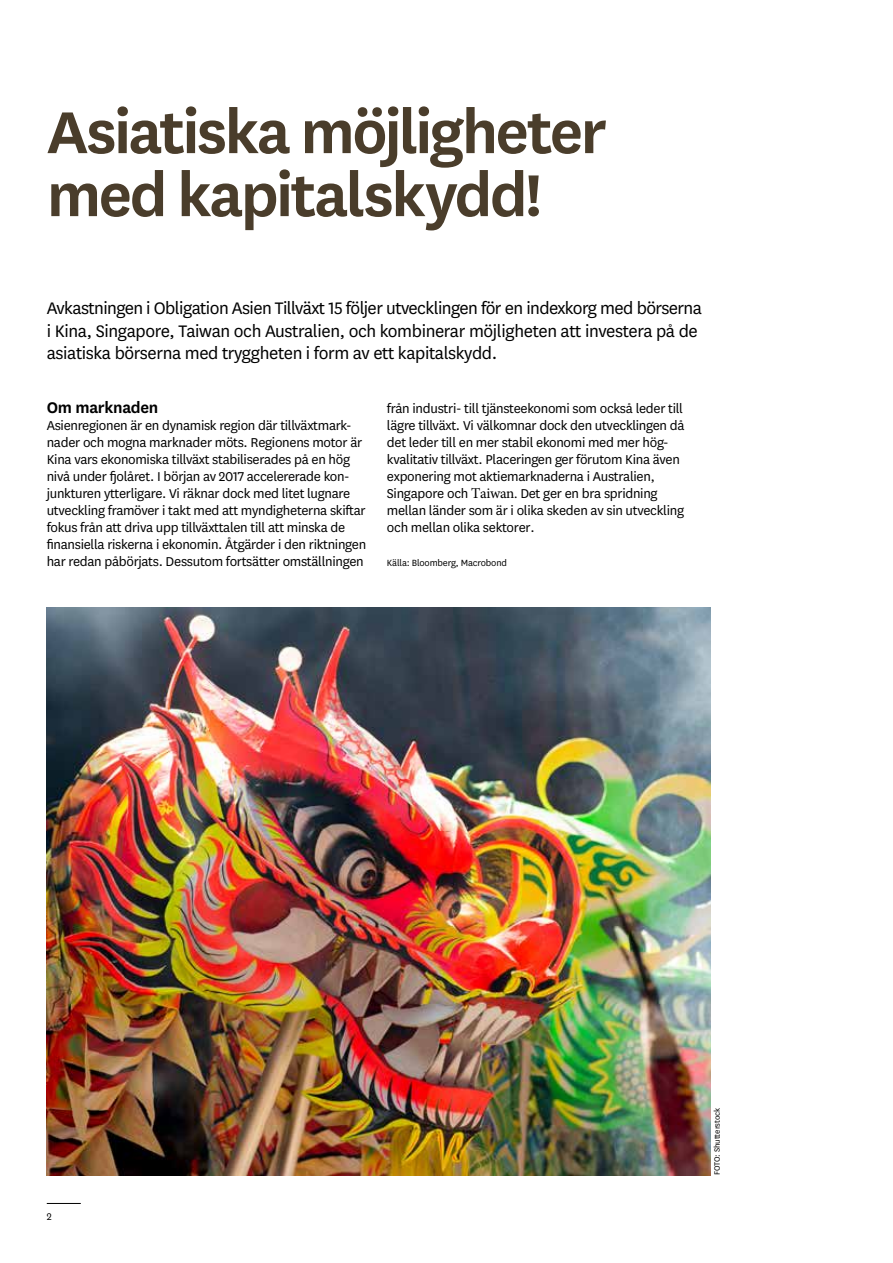
<style>
.page{position:relative;width:893px;height:1263px;background:#fff}
.page>*{position:absolute;margin:0;border:0;box-sizing:border-box;transform-origin:0 0}
.t1{font:600 69px/63px "Skandia Sans";letter-spacing:-.035em;color:#4a3d2b}
.t2{font:19.5px/22.5px "Skandia Sans";letter-spacing:-.02em;color:#000}
.t3{font:600 18px "Skandia Sans";letter-spacing:-.02em;color:#000}
.t4{font:15px/17px "Skandia Sans";letter-spacing:-.02em;color:#000}
.t5{font:11.25px "Skandia Sans";color:#000}
.t6{font:10.5px "Skandia Sans";letter-spacing:-.015em;color:#000}
.t7{font:9px "Skandia Sans";letter-spacing:-.005em;color:#000}
.s1{font-family:"Minion Pro"}
</style>
<div class="page">
<hr style="left:47px;top:1203px;width:34px;height:1px;background:#000">
<img style="left:47px;top:607px;width:663px;height:569px">
<h1 class="t1" style="left:47px;top:96px;width:562px">Asiatiska möjligheter med kapitalskydd!</h1>
<p class="t2" style="left:47px;top:296px;width:657px">Avkastningen i Obligation Asien Tillväxt 15 följer utvecklingen för en indexkorg med börserna i Kina, Singapore, Taiwan och Australien, och kombinerar möjligheten att investera på de asiatiska börserna med tryggheten i form av ett kapitalskydd.</p>
<p class="t3" style="left:47px;top:395px;width:113px">Om marknaden</p>
<p class="t4" style="left:47px;top:416px;width:321px">Asienregionen är en dynamisk region där tillväxtmark&shy;nader och mogna marknader möts. Regionens motor är Kina vars ekonomiska tillväxt stabiliserades på en hög nivå under fjolåret. I början av 2017 accelererade kon&shy;junkturen ytterligare. Vi räknar dock med litet lugnare utveckling framöver i takt med att myndigheterna skiftar fokus från att driva upp tillväxttalen till att minska de finansiella riskerna i ekonomin. Åtgärder i den riktningen har redan påbörjats. Dessutom fortsätter omställningen</p>
<p class="t4" style="left:387px;top:399px;width:299px">från industri- till tjänsteekonomi som också leder till lägre tillväxt. Vi välkomnar dock den utvecklingen då det leder till en mer stabil ekonomi med mer hög&shy;kvalitativ tillväxt. Placeringen ger förutom Kina även exponering mot aktiemarknaderna i Australien, Singapore och <span class="s1">Taiwan.</span> Det ger en bra spridning mellan länder som är i olika skeden av sin utveckling och mellan olika sektorer.</p>
<p class="t6" style="left:387px;top:556px;width:121px">Källa: Bloomberg, Macrobond</p>
<p class="t5" style="left:47px;top:1210px;width:6px">2</p>
<p class="t7" style="left:711px;top:1175px;width:69px;rotate:-90deg">FOTO: Shutterstock</p>
</div>
